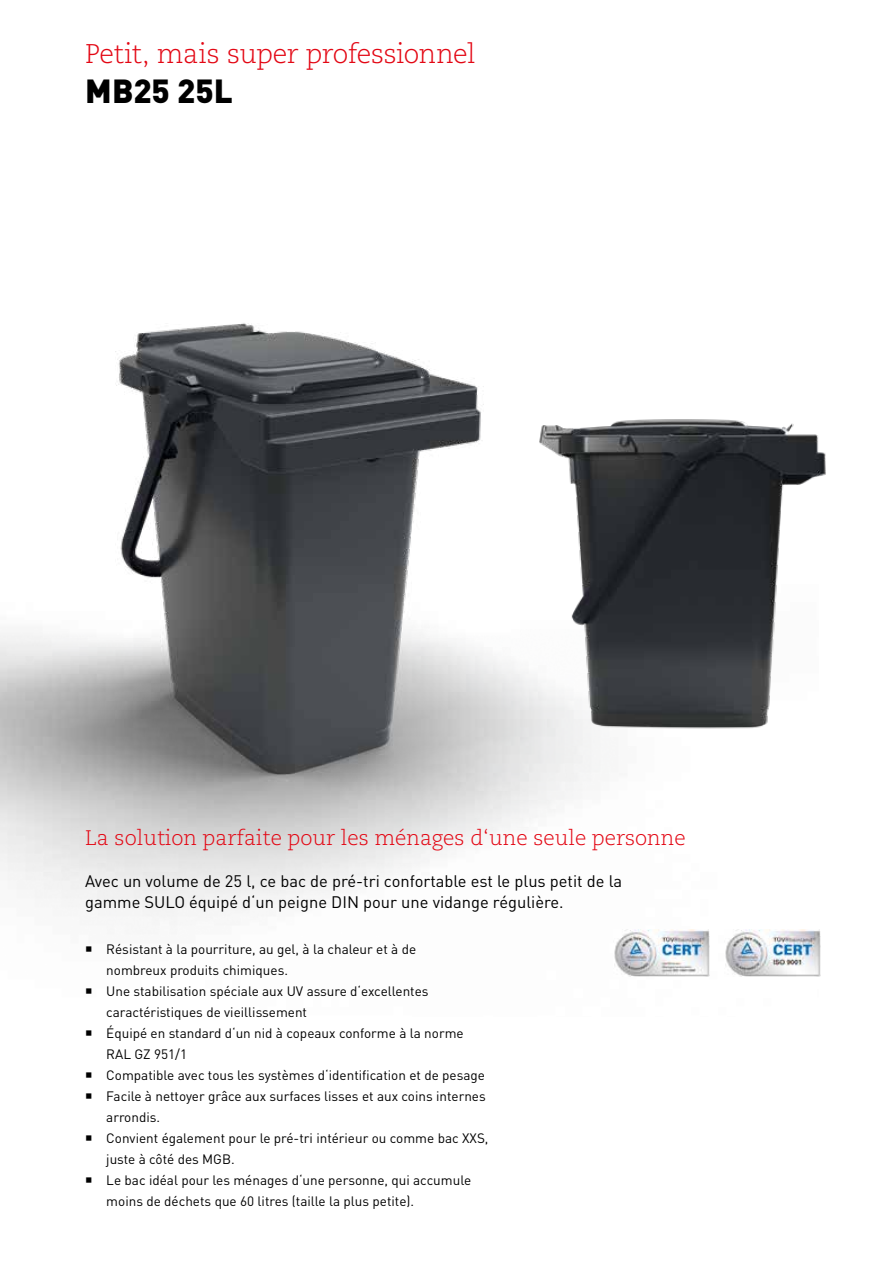
<style>
.page{position:relative;width:893px;height:1263px;background:#fff}
.page>*{position:absolute;margin:0;border:0;box-sizing:border-box;transform-origin:0 0}
.t1{font:900 33px "DIN Pro";letter-spacing:-.005em;color:#000}
.t2{font:300 27px "Caecilia LT Pro 45";letter-spacing:-.015em;color:#e30613}
.t3{font:300 21px "Caecilia LT Pro 45";color:#e30613}
.t4{font:16.5px/21px "DIN Pro";color:#000}
.t5{font:13.5px/21px "DIN Pro";color:#000}
</style>
<div class="page">
<img style="left:0;top:323px;width:819px;height:654px">
<img style="left:520px;top:391px;width:306px;height:368px">
<img style="left:614px;top:929px;width:96px;height:47px">
<img style="left:724px;top:929px;width:97px;height:47px">
<svg style="left:86px;top:947px;width:5px;height:5px"></svg>
<h2 class="t2" style="left:85px;top:37px;width:392px">Petit, mais super professionnel</h2>
<h1 class="t1" style="left:85px;top:69px;width:149px">MB25 25L</h1>
<h3 class="t3" style="left:85px;top:824px;width:602px">La solution parfaite pour les ménages d‘une seule personne</h3>
<p class="t4" style="left:85px;top:869px;width:539px">Avec un volume de 25 l, ce bac de pré-tri confortable est le plus petit de la gamme SULO équipé d‘un peigne DIN pour une vidange régulière.</p>
<p class="t5" style="left:106px;top:938px;width:384px">Résistant à la pourriture, au gel, à la chaleur et à de<br>nombreux produits chimiques.<br>Une stabilisation spéciale aux UV assure d‘excellentes caractéristiques de vieillissement<br>Équipé en standard d‘un nid à copeaux conforme à la norme RAL GZ 951/1<br>Compatible avec tous les systèmes d‘identification et de pesage Facile à nettoyer grâce aux surfaces lisses et aux coins internes arrondis.<br>Convient également pour le pré-tri intérieur ou comme bac XXS, juste à côté des MGB.<br>Le bac idéal pour les ménages d‘une personne, qui accumule moins de déchets que 60 litres (taille la plus petite).</p>
</div>
